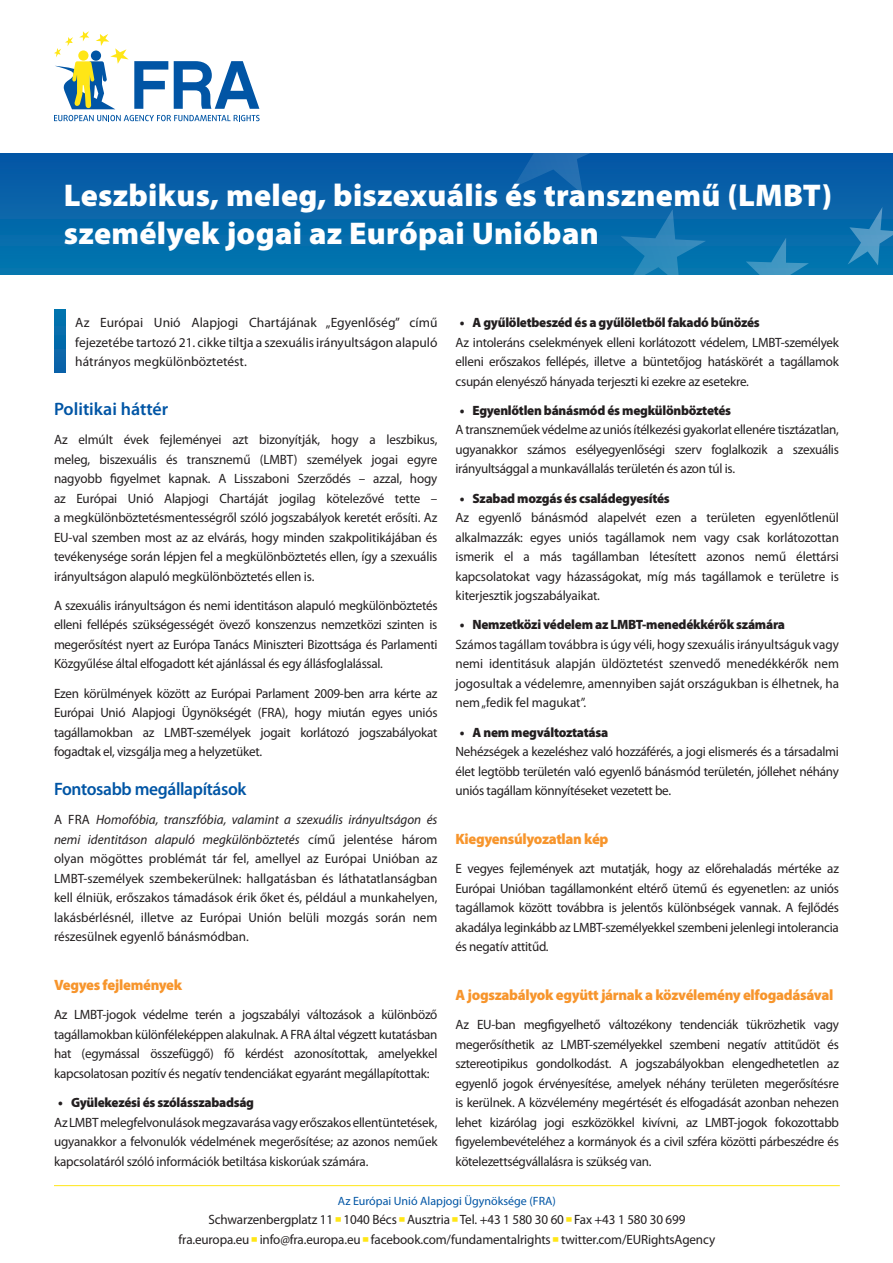
<style>
.page{position:relative;width:893px;height:1263px;background:#fff}
.page>*{position:absolute;margin:0;border:0;box-sizing:border-box;transform-origin:0 0}
.titre{font:900 31.5px/37.8px "Myriad Pro";letter-spacing:.01em;color:#fff}
.sous-titre{font:600 18px "Myriad Pro";letter-spacing:-.02em;color:#0155a5}
.sous-titre-2{font:600 18px "Myriad Pro";color:#0155a5}
.sous-titre2{font:900 15px "Myriad Pro";letter-spacing:-.02em;color:#f7952c}
.body{font:13.5px/19.5px "Myriad Pro";letter-spacing:-.02em;color:#231f20;text-align:justify}
.bullet{font:900 13.5px "Myriad Pro";letter-spacing:-.02em;color:#231f20}
.sous-titre-3{font:13.5px/19.5px "Myriad Pro";letter-spacing:-.01em;color:#231f20;text-align:center}
.sous-titre-4{font:12px "Myriad Pro";color:#0155a5}
.s1{font-family:"Arial";font-size:7.5px;color:#ffe616}
.s2{font-style:italic}
</style>
<div class="page">
<div style="left:54px;top:309px;width:12px;height:63px;background:#076aaa"></div>
<div style="left:0;top:153px;width:893px;height:122px;background:linear-gradient(to bottom,#0755a5,#0377af)"></div>
<svg style="left:174px;top:61px;width:85px;height:48px"></svg>
<svg style="left:54px;top:31px;width:114px;height:78px"></svg>
<svg style="left:54px;top:115px;width:206px;height:6px"></svg>
<svg style="left:847px;top:207px;width:46px;height:58px;background:#207cb4"></svg>
<svg style="left:746px;top:238px;width:63px;height:37px;background:#187db4"></svg>
<svg style="left:620px;top:209px;width:86px;height:66px;background:#1376b0"></svg>
<svg style="left:499px;top:153px;width:115px;height:41px;background:#0e60a9"></svg>
<hr style="left:54px;top:1185px;width:786px;height:1px;background:#ffe616">
<p class="titre" style="left:64px;top:177px;width:770px">Leszbikus, meleg, biszexuális és transznemű (LMBT) személyek jogai az Európai Unióban</p>
<p class="bullet" style="left:460px;top:315px;width:302px">• A gyűlöletbeszéd és a gyűlöletből fakadó bűnözés</p>
<p class="body" style="left:455px;top:332px;width:385px">Az intoleráns cselekmények elleni korlátozott védelem, LMBT-személyek elleni erőszakos fellépés, illetve a büntetőjog hatáskörét a tagállamok csupán elenyésző hányada terjeszti ki ezekre az esetekre.</p>
<p class="bullet" style="left:460px;top:403px;width:273px">• Egyenlőtlen bánásmód és megkülönböztetés</p>
<p class="body" style="left:455px;top:420px;width:385px">A transzneműek védelme az uniós ítélkezési gyakorlat ellenére tisztázatlan, ugyanakkor számos esélyegyenlőségi szerv foglalkozik a szexuális irányultsággal a munkavállalás területén és azon túl is.</p>
<p class="bullet" style="left:460px;top:490px;width:212px">• Szabad mozgás és családegyesítés</p>
<p class="body" style="left:455px;top:508px;width:385px">Az egyenlő bánásmód alapelvét ezen a területen egyenlőtlenül alkalmazzák: egyes uniós tagállamok nem vagy csak korlátozottan ismerik el a más tagállamban létesített azonos nemű élettársi kapcsolatokat vagy házasságokat, míg más tagállamok e területre is kiterjesztik jogszabályaikat.</p>
<p class="bullet" style="left:460px;top:617px;width:327px">• Nemzetközi védelem az LMBT-menedékkérők számára</p>
<p class="body" style="left:455px;top:634px;width:385px">Számos tagállam továbbra is úgy véli, hogy szexuális irányultságuk vagy nemi identitásuk alapján üldöztetést szenvedő menedékkérők nem jogosultak a védelemre, amennyiben saját országukban is élhetnek, ha nem „fedik fel magukat”.</p>
<p class="bullet" style="left:460px;top:724px;width:150px">• A nem megváltoztatása</p>
<p class="body" style="left:455px;top:742px;width:385px">Nehézségek a kezeléshez való hozzáférés, a jogi elismerés és a társadalmi élet legtöbb területén való egyenlő bánásmód területén, jóllehet néhány uniós tagállam könnyítéseket vezetett be.</p>
<p class="sous-titre2" style="left:455px;top:830px;width:155px">Kiegyensúlyozatlan kép</p>
<p class="body" style="left:455px;top:859px;width:385px">E vegyes fejlemények azt mutatják, hogy az előrehaladás mértéke az Európai Unióban tagállamonként eltérő ütemű és egyenetlen: az uniós tagállamok között továbbra is jelentős különbségek vannak. A fejlődés akadálya leginkább az LMBT-személyekkel szembeni jelenlegi intolerancia és negatív attitűd.</p>
<p class="sous-titre2" style="left:455px;top:986px;width:379px">A jogszabályok együtt járnak a közvélemény elfogadásával</p>
<p class="body" style="left:455px;top:1015px;width:385px">Az EU-ban megfigyelhető változékony tendenciák tükrözhetik vagy megerősíthetik az LMBT-személyekkel szembeni negatív attitűdöt és sztereotipikus gondolkodást. A jogszabályokban elengedhetetlen az egyenlő jogok érvényesítése, amelyek néhány területen megerősítésre is kerülnek. A közvélemény megértését és elfogadását azonban nehezen lehet kizárólag jogi eszközökkel kivívni, az LMBT-jogok fokozottabb figyelembevételéhez a kormányok és a civil szféra közötti párbeszédre és kötelezettségvállalásra is szükség van.</p>
<p class="sous-titre-4" style="left:338px;top:1193px;width:220px">Az Európai Unió Alapjogi Ügynöksége (FRA)</p>
<p class="sous-titre-3" style="left:179px;top:1210px;width:538px">Schwarzenbergplatz 11 <span class="s1">▀</span> 1040 Bécs <span class="s1">▀</span> Ausztria <span class="s1">▀</span> Tel. +43 1 580 30 60 <span class="s1">▀</span> Fax +43 1 580 30 699 fra.europa.eu <span class="s1">▀</span> info@fra.europa.eu <span class="s1">▀</span> facebook.com/fundamentalrights <span class="s1">▀</span> twitter.com/EURightsAgency</p>
<p class="body" style="left:75px;top:313px;width:364px">Az Európai Unió Alapjogi Chartájának „Egyenlőség” című fejezetébe tartozó 21. cikke tiltja a szexuális irányultságon alapuló hátrányos megkülönböztetést.</p>
<p class="sous-titre-2" style="left:54px;top:397px;width:116px">Politikai háttér</p>
<p class="body" style="left:54px;top:430px;width:385px">Az elmúlt évek fejleményei azt bizonyítják, hogy a leszbikus, meleg, biszexuális és transznemű (LMBT) személyek jogai egyre nagyobb figyelmet kapnak. A Lisszaboni Szerződés – azzal, hogy az Európai Unió Alapjogi Chartáját jogilag kötelezővé tette – a megkülönböztetésmentességről szóló jogszabályok keretét erősíti. Az EU-val szemben most az az elvárás, hogy minden szakpolitikájában és tevékenysége során lépjen fel a megkülönböztetés ellen, így a szexuális irányultságon alapuló megkülönböztetés ellen is.</p>
<p class="body" style="left:54px;top:595px;width:385px">A szexuális irányultságon és nemi identitáson alapuló megkülönböztetés elleni fellépés szükségességét övező konszenzus nemzetközi szinten is megerősítést nyert az Európa Tanács Miniszteri Bizottsága és Parlamenti Közgyűlése által elfogadott két ajánlással és egy állásfoglalással.</p>
<p class="body" style="left:54px;top:683px;width:385px">Ezen körülmények között az Európai Parlament 2009-ben arra kérte az Európai Unió Alapjogi Ügynökségét (FRA), hogy miután egyes uniós tagállamokban az LMBT-személyek jogait korlátozó jogszabályokat fogadtak el, vizsgálja meg a helyzetüket.</p>
<p class="sous-titre" style="left:54px;top:778px;width:194px">Fontosabb megállapítások</p>
<p class="body" style="left:54px;top:810px;width:385px">A FRA <span class="s2">Homofóbia, transzfóbia, valamint a szexuális irányultságon és nemi identitáson alapuló megkülönböztetés</span> című jelentése három olyan mögöttes problémát tár fel, amellyel az Európai Unióban az LMBT-személyek szembekerülnek: hallgatásban és láthatatlanságban kell élniük, erőszakos támadások érik őket és, például a munkahelyen, lakásbérlésnél, illetve az Európai Unión belüli mozgás során nem részesülnek egyenlő bánásmódban.</p>
<p class="sous-titre2" style="left:54px;top:976px;width:130px">Vegyes fejlemények</p>
<p class="body" style="left:54px;top:1005px;width:385px">Az LMBT-jogok védelme terén a jogszabályi változások a különböző tagállamokban különféleképpen alakulnak. A FRA által végzett kutatásban hat (egymással összefüggő) fő kérdést azonosítottak, amelyekkel kapcsolatosan pozitív és negatív tendenciákat egyaránt megállapítottak:</p>
<p class="bullet" style="left:58px;top:1095px;width:197px">• Gyülekezési és szólásszabadság</p>
<p class="body" style="left:54px;top:1112px;width:385px">Az LMBT melegfelvonulások megzavarása vagy erőszakos ellentüntetések, ugyanakkor a felvonulók védelmének megerősítése; az azonos neműek kapcsolatáról szóló információk betiltása kiskorúak számára.</p>
</div>
